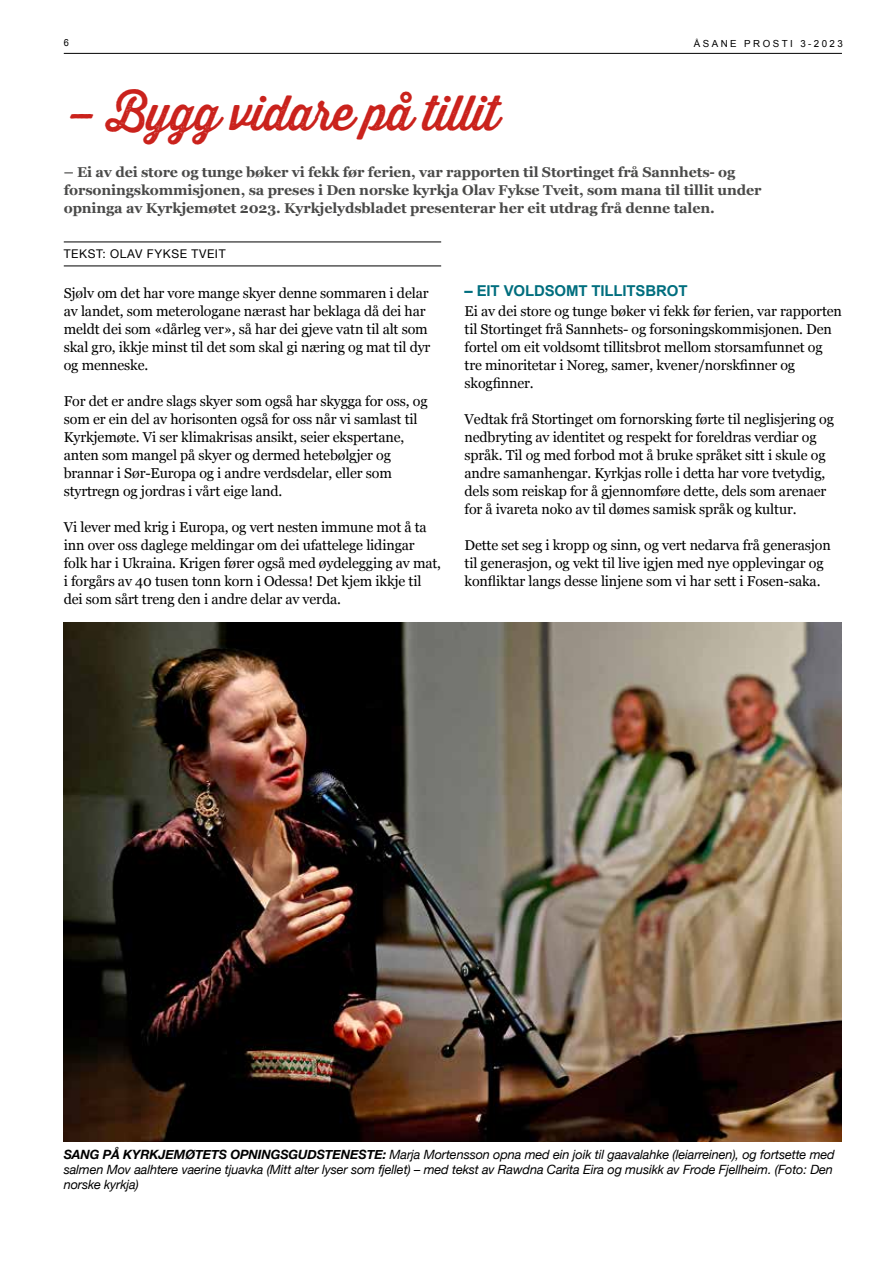
<style>
.page{position:relative;width:893px;height:1263px;background:#fff}
.page>*{position:absolute;margin:0;border:0;box-sizing:border-box;transform-origin:0 0}
.t1{font:48px "Thirsty Rough Reg";letter-spacing:-.02em;color:#ca221c}
.t2{font:700 15px "Arial";letter-spacing:-.01em;color:#006e7e}
.t3{font:14.25px/18px "Georgia";letter-spacing:-.01em;color:#000}
.t4{font:700 14.25px/18px "Georgia";letter-spacing:-.01em;color:#4a4a49}
.t5{font:italic 12.75px/15px "Helvetica Neue";letter-spacing:-.01em;color:#000}
.t6{font:12px "Helvetica Neue";letter-spacing:.05em;color:#000}
.t7{font:9.75px "Arial";letter-spacing:.25em;color:#000}
.t8{font:9.75px "Arial";letter-spacing:.25em;color:#000;scale:.95 1}
.s1{font-weight:700}
</style>
<div class="page">
<hr style="left:64px;top:242px;width:377px;height:1px;background:#000">
<hr style="left:64px;top:266px;width:377px;height:1px;background:#000">
<img style="left:64px;top:622px;width:778px;height:519px">
<hr style="left:64px;top:53px;width:778px;height:1px;background:#000">
<p class="t8" style="left:64px;top:36px;width:7px">6</p>
<p class="t7" style="left:694px;top:37px;width:150px">ÅSANE PROSTI 3-2023</p>
<h1 class="t1" style="left:64px;top:78px;width:437px">– Bygg vidare på tillit</h1>
<p class="t4" style="left:64px;top:162px;width:699px">– Ei av dei store og tunge bøker vi fekk før ferien, var rapporten til Stortinget frå Sannhets- og forsoningskommisjonen, sa preses i Den norske kyrkja Olav Fykse Tveit, som mana til tillit under opninga av Kyrkjemøtet 2023. Kyrkjelydsbladet presenterar her eit utdrag frå denne talen.</p>
<p class="t6" style="left:64px;top:245px;width:163px">TEKST: OLAV FYKSE TVEIT</p>
<p class="t3" style="left:64px;top:283px;width:368px">Sjølv om det har vore mange skyer denne sommaren i delar av landet, som meterologane nærast har beklaga då dei har meldt dei som «dårleg ver», så har dei gjeve vatn til alt som skal gro, ikkje minst til det som skal gi næring og mat til dyr og menneske.</p>
<p class="t3" style="left:64px;top:391px;width:365px">For det er andre slags skyer som også har skygga for oss, og som er ein del av horisonten også for oss når vi samlast til Kyrkjemøte. Vi ser klimakrisas ansikt, seier ekspertane, anten som mangel på skyer og dermed hetebølgjer og brannar i Sør-Europa og i andre verdsdelar, eller som styrtregn og jordras i vårt eige land.</p>
<p class="t3" style="left:64px;top:517px;width:379px">Vi lever med krig i Europa, og vert nesten immune mot å ta inn over oss daglege meldingar om dei ufattelege lidingar folk har i Ukraina. Krigen fører også med øydelegging av mat, i forgårs av 40 tusen tonn korn i Odessa! Det kjem ikkje til dei som sårt treng den i andre delar av verda.</p>
<p class="t2" style="left:465px;top:281px;width:224px">– EIT VOLDSOMT TILLITSBROT</p>
<p class="t3" style="left:465px;top:301px;width:379px">Ei av dei store og tunge bøker vi fekk før ferien, var rapporten til Stortinget frå Sannhets- og forsoningskommisjonen. Den fortel om eit voldsomt tillitsbrot mellom storsamfunnet og tre minoritetar i Noreg, samer, kvener/norskfinner og skogfinner.</p>
<p class="t3" style="left:465px;top:409px;width:371px">Vedtak frå Stortinget om fornorsking førte til neglisjering og nedbryting av identitet og respekt for foreldras verdiar og språk. Til og med forbod mot å bruke språket sitt i skule og andre samanhengar. Kyrkjas rolle i detta har vore tvetydig, dels som reiskap for å gjennomføre dette, dels som arenaer for å ivareta noko av til dømes samisk språk og kultur.</p>
<p class="t3" style="left:465px;top:535px;width:368px">Dette set seg i kropp og sinn, og vert nedarva frå generasjon til generasjon, og vekt til live igjen med nye opplevingar og konfliktar langs desse linjene som vi har sett i Fosen-saka.</p>
<p class="t5" style="left:64px;top:1148px;width:772px"><span class="s1">SANG PÅ KYRKJEMØTETS OPNINGSGUDSTENESTE:</span> Marja Mortensson opna med ein joik til gaavalahke (leiarreinen), og fortsette med salmen Mov aalhtere vaerine tjuavka (Mitt alter lyser som fjellet) – med tekst av Rawdna Carita Eira og musikk av Frode Fjellheim. (Foto: Den norske kyrkja)</p>
</div>
